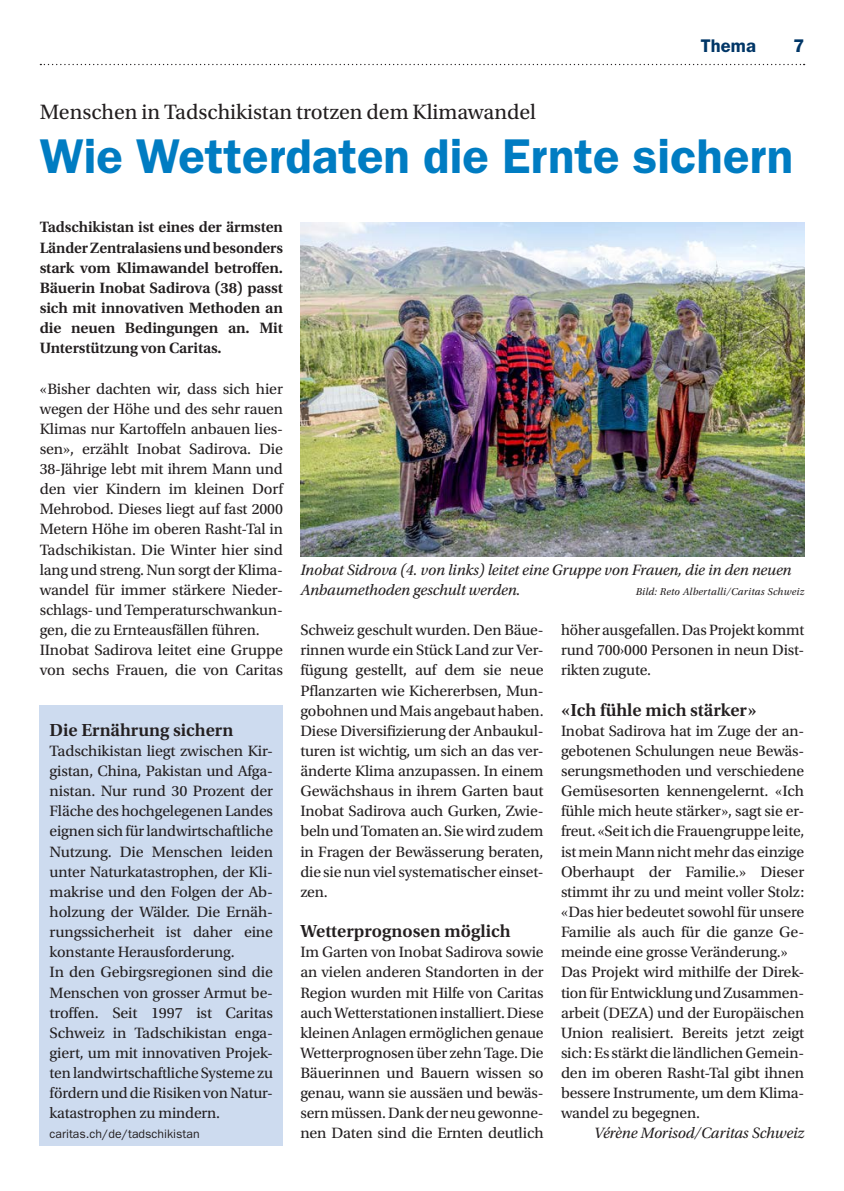
<style>
.page{position:relative;width:844px;height:1191px;background:#fff}
.page>*{position:absolute;margin:0;border:0;box-sizing:border-box;transform-origin:0 0}
.Haupttitel{font:600 49px "ITC Franklin Gothic Std";color:#007cc2}
.Uebertitel{font:21.88px "Utopia Std";color:#231f20}
.Zwischentitel_Hauptartikel{font:600 18.38px "Utopia Std";color:#231f20}
.Fliesstext{font:600 18.38px "Utopia Std";color:#231f20}
.t1{font:600 18.38px "ITC Franklin Gothic Std";letter-spacing:.005em;color:#003667}
.Fliesstext-2{font:15.75px/20.1px "Utopia Std";letter-spacing:-.01em;color:#231f20;text-align:justify}
.Fliesstext_fett_Lead{font:600 15.75px/20.1px "Utopia Std";letter-spacing:-.01em;color:#231f20;text-align:justify}
.Bildlegende{font:italic 15.75px/20.1px "Utopia Std";letter-spacing:-.01em;color:#231f20}
.Fliesstext_kursiv{font:italic 15.75px "Utopia Std";letter-spacing:-.01em;color:#231f20}
.Fliesstext-3{font:12.25px "ITC Franklin Gothic Std";color:#231f20}
.Bildlegende-2{font:italic 10.5px "Utopia Std";letter-spacing:.02em;color:#231f20}
</style>
<div class="page">
<img style="left:300px;top:222px;width:504px;height:334px">
<div style="left:40px;top:705px;width:243px;height:440px;background:#cddbef"></div>
<svg style="left:40px;top:64px;width:764px;height:1px"></svg>
<p class="t1" style="left:700px;top:35px;width:57px">Thema</p>
<p class="t1" style="left:793px;top:35px;width:13px">7</p>
<p class="Uebertitel" style="left:40px;top:100px;width:498px">Menschen in Tadschikistan trotzen dem Klimawandel</p>
<p class="Haupttitel" style="left:40px;top:127px;width:755px">Wie Wetterdaten die Ernte sichern</p>
<p class="Fliesstext_fett_Lead" style="left:40px;top:217px;width:245px">Tadschikistan ist eines der ärmsten Länder Zentralasiens und besonders stark vom Klimawandel betroffen.<br>Bäuerin Inobat Sadirova (38) passt sich mit innovativen Methoden an die neuen Bedingungen an. Mit Unterstützung von Caritas.</p>
<p class="Fliesstext-2" style="left:40px;top:378px;width:245px">«Bisher dachten wir, dass sich hier wegen der Höhe und des sehr rauen Klimas nur Kartoffeln anbauen lies&shy;sen», erzählt Inobat Sadirova. Die 38-Jährige lebt mit ihrem Mann und den vier Kindern im kleinen Dorf Mehrobod. Dieses liegt auf fast 2000<br>Metern Höhe im oberen Rasht-Tal in Tadschikistan. Die Winter hier sind lang und streng. Nun sorgt der Klima&shy;wandel für immer stärkere Nieder&shy;schlags- und Temperaturschwankun&shy;gen, die zu Ernteausfällen führen.</p>
<p class="Fliesstext-2" style="left:40px;top:640px;width:245px">IInobat Sadirova leitet eine Gruppe von sechs Frauen, die von Caritas</p>
<p class="Zwischentitel_Hauptartikel" style="left:50px;top:719px;width:185px">Die Ernährung sichern</p>
<p class="Fliesstext-2" style="left:50px;top:741px;width:225px">Tadschikistan liegt zwischen Kir&shy;gistan, China, Pakistan und Afga&shy;nistan. Nur rund 30 Prozent der Fläche des hochgelegenen Landes eignen sich für landwirtschaftliche Nutzung. Die Menschen leiden unter Naturkatastrophen, der Kli&shy;makrise und den Folgen der Ab&shy;holzung der Wälder. Die Ernäh&shy;rungssicherheit ist daher eine konstante Herausforderung.</p>
<p class="Fliesstext-2" style="left:50px;top:962px;width:225px">In den Gebirgsregionen sind die Menschen von grosser Armut be&shy;troffen. Seit 1997 ist Caritas Schweiz in Tadschikistan enga&shy;giert, um mit innovativen Projek&shy;ten landwirtschaftliche Systeme zu fördern und die Risiken von Natur&shy;katastrophen zu mindern.</p>
<p class="Fliesstext-3" style="left:50px;top:1127px;width:151px">caritas.ch/de/tadschikistan</p>
<p class="Bildlegende" style="left:300px;top:560px;width:492px">Inobat Sidrova (4. von links) leitet eine Gruppe von Frauen, die in den neuen<br>Anbaumethoden geschult werden.</p>
<p class="Bildlegende-2" style="left:635px;top:586px;width:170px">Bild: Reto Albertalli/Caritas Schweiz</p>
<p class="Fliesstext-2" style="left:300px;top:620px;width:245px">Schweiz geschult wurden. Den Bäue&shy;rinnen wurde ein Stück Land zur Ver&shy;fügung gestellt, auf dem sie neue Pflanzarten wie Kichererbsen, Mun&shy;gobohnen und Mais angebaut haben.<br>Diese Diversifizierung der Anbaukul&shy;turen ist wichtig, um sich an das ver&shy;änderte Klima anzupassen. In einem Gewächshaus in ihrem Garten baut Inobat Sadirova auch Gurken, Zwie&shy;beln und Tomaten an. Sie wird zudem in Fragen der Bewässerung beraten, die sie nun viel systematischer einset&shy;zen.</p>
<p class="Zwischentitel_Hauptartikel" style="left:300px;top:920px;width:212px">Wetterprognosen möglich</p>
<p class="Fliesstext-2" style="left:300px;top:942px;width:245px">Im Garten von Inobat Sadirova sowie an vielen anderen Standorten in der Region wurden mit Hilfe von Caritas auch Wetterstationen installiert. Diese kleinen Anlagen ermöglichen genaue Wetterprognosen über zehn Tage. Die Bäuerinnen und Bauern wissen so genau, wann sie aussäen und bewäs&shy;sern müssen. Dank der neu gewonne&shy;nen Daten sind die Ernten deutlich</p>
<p class="Fliesstext-2" style="left:561px;top:620px;width:245px">höher ausgefallen. Das Projekt kommt rund 700›000 Personen in neun Dist&shy;rikten zugute.</p>
<p class="Fliesstext" style="left:561px;top:699px;width:197px">«Ich fühle mich stärker»</p>
<p class="Fliesstext-2" style="left:561px;top:721px;width:245px">Inobat Sadirova hat im Zuge der an&shy;gebotenen Schulungen neue Bewäs&shy;serungsmethoden und verschiedene Gemüsesorten kennengelernt. «Ich fühle mich heute stärker», sagt sie er&shy;freut. «Seit ich die Frauengruppe leite, ist mein Mann nicht mehr das einzige Oberhaupt der Familie.» Dieser stimmt ihr zu und meint voller Stolz: «Das hier bedeutet sowohl für unsere Familie als auch für die ganze Ge&shy;meinde eine grosse Veränderung.»</p>
<p class="Fliesstext-2" style="left:561px;top:962px;width:245px">Das Projekt wird mithilfe der Direk&shy;tion für Entwicklung und Zusammen&shy;arbeit (DEZA) und der Europäischen Union realisiert. Bereits jetzt zeigt sich: Es stärkt die ländlichen Gemein&shy;den im oberen Rasht-Tal gibt ihnen bessere Instrumente, um dem Klima&shy;wandel zu begegnen.</p>
<p class="Fliesstext_kursiv" style="left:593px;top:1124px;width:212px">Vérène Morisod/Caritas Schweiz</p>
</div>
